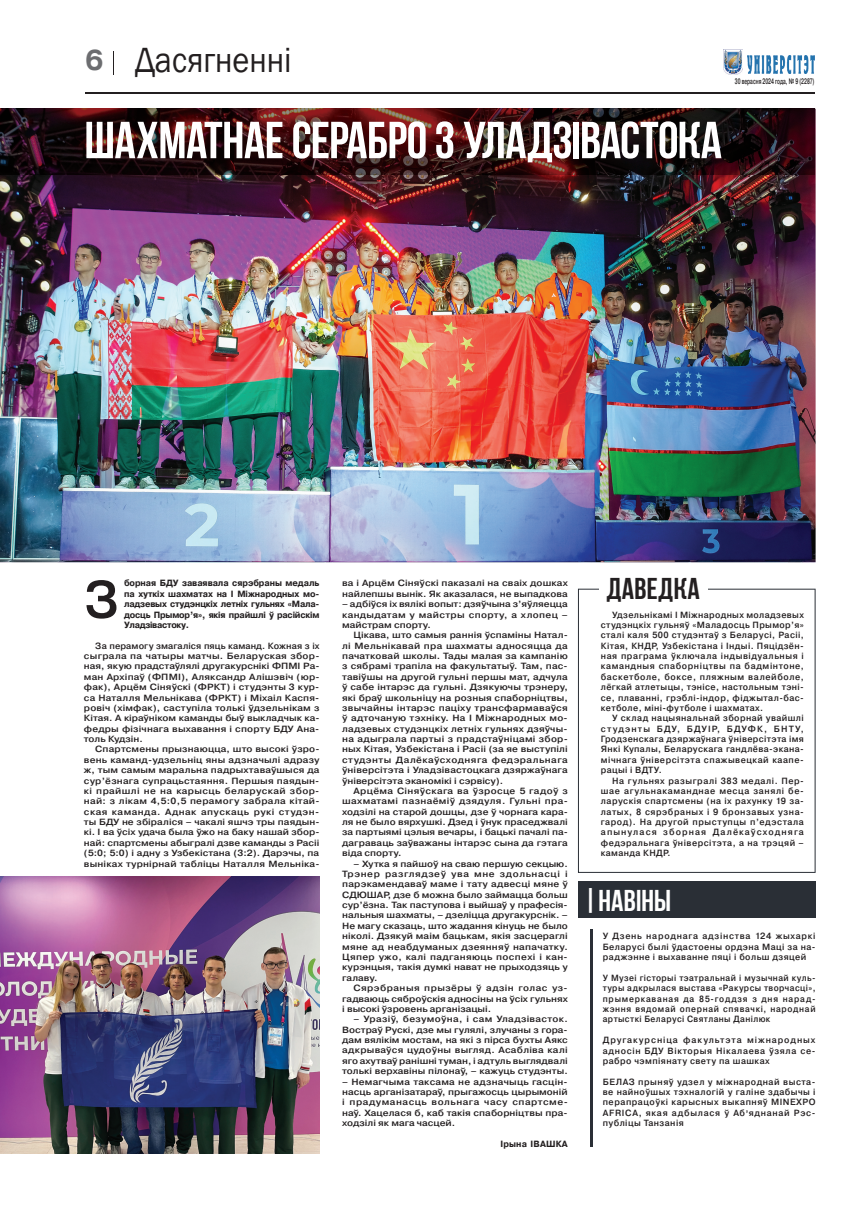
<style>
.page{position:relative;width:857px;height:1219px;background:#fff}
.page>*{position:absolute;margin:0;border:0;box-sizing:border-box;transform-origin:0 0}
.t1{font:52px "AA Bebas Neue";letter-spacing:.005em;color:#fff}
.t2{font:500 52px "Pragmatica";color:#231f20}
.t3{font:36px "Franklin Gothic";color:#231f20;scale:.9 1}
.t4{font:30px "AA Bebas Neue";letter-spacing:.02em;color:#fff}
.t5{font:30px "AA Bebas Neue";letter-spacing:.02em;color:#231f20}
.t6{font:28.6px "Pragmatica Bold Cyrillic";color:#6c6d70}
.t7{font:500 9px/10.4px "Pragmatica";letter-spacing:.015em;color:#231f20;text-align:justify;scale:1.09 1}
.t8{font:500 9px/10.4px "Pragmatica";letter-spacing:.015em;color:#231f20;text-align:justify}
.t9{font:500 9px/10.4px "Pragmatica";letter-spacing:.015em;color:#231f20;text-align:justify;scale:.92 1}
.t10{font:9px/10.4px "Pragmatica Bold Cyrillic";letter-spacing:-.02em;color:#231f20;text-align:justify}
.t11{font:9px "Pragmatica Bold Cyrillic";letter-spacing:.02em;color:#231f20}
.t12{font:500 8px "Pragmatica";color:#231f20;scale:.6 1}
.s1{font-family:"Pragmatica Bold Cyrillic";font-weight:400;font-size:8px}
</style>
<div class="page">
<svg style="left:113px;top:52px;width:1px;height:23px"></svg>
<hr style="left:85px;top:92px;width:729px;height:1px;background:#231f20">
<img style="left:723px;top:50px;width:19px;height:25px">
<img style="left:747px;top:56px;width:66px;height:18px">
<img style="left:0;top:109px;width:815px;height:453px">
<img style="left:0;top:877px;width:319px;height:276px">
<img style="left:0;top:109px;width:389px;height:65px">
<img style="left:389px;top:109px;width:424px;height:65px">
<div style="left:577px;top:882px;width:238px;height:36px;background:#2a2f36"></div>
<hr style="left:590px;top:929px;width:2px;height:218px;background:#2a2f36">
<svg style="left:577px;top:589px;width:238px;height:284px"></svg>
<div style="left:599px;top:585px;width:109px;height:9px;background:#fff"></div>
<h3 class="t6" style="left:85px;top:45px;width:20px">6</h3>
<h2 class="t3" style="left:135px;top:37px;width:175px">Дасягненні</h2>
<p class="t12" style="left:734px;top:76px;width:134px">30 верасня 2024 года, № 9 (2287)</p>
<h1 class="t1" style="left:85px;top:111px;width:638px">Шахматнае серабро з Уладзівастока</h1>
<p class="t10" style="left:124px;top:578px;width:197px">борная БДУ заваявала сярэбраны медаль па хуткіх шахматах на I Ìіжнародных мо&shy;ладзевых студэнцкіх летніх гульнях «Ìала&shy;досць Прымор’я», якія прайшлі ў расійскім Уладзівастоку.</p>
<p class="t8" style="left:84px;top:640px;width:237px;text-indent:11px">За перамогу змагаліся пяць каманд. Кожная з іх сыграла па чатыры матчы. Беларуская збор&shy;ная, якую прадстаўлялі другакурснікі ФПМІ Ра&shy;ман Архіпаў (ФПМІ), Аляксандр Алішэвіч (юр&shy;фак), Арцём Сіняўскі (ФРКТ) і студэнты 3 кур&shy;са Наталля Мельнікава (ФРКТ) і Міхаіл Каспя&shy;ровіч (хімфак), саступіла толькі ўдзельнікам з Кітая. А кіраўніком каманды быў выкладчык ка&shy;федры фізічнага выхавання і спорту БДУ Ана&shy;толь Кудзін.</p>
<p class="t7" style="left:84px;top:744px;width:217px;text-indent:11px">Спартсмены прызнаюцца, што высокі ўзро&shy;вень каманд-удзельніц яны адзначылі адразу ж, тым самым маральна падрыхтаваўшыся да сур’ёзнага супрацьстаяння. Першыя паядын&shy;кі прайшлі не на карысць беларускай збор&shy;най: з лікам 4,5:0,5 перамогу забрала кітай&shy;ская каманда. Аднак апускаць рукі студэн&shy;ты БДУ не збіраліся – чакалі яшчэ тры паядын&shy;кі. І ва ўсіх удача была ўжо на баку нашай збор&shy;най: спартсмены абыгралі дзве каманды з Расіі (5:0; 5:0) і адну з Узбекістана (3:2). Дарэчы, па выніках турнірнай табліцы Наталля Мельніка-</p>
<h1 class="t2" style="left:84px;top:566px;width:37px">З</h1>
<p class="t7" style="left:342px;top:578px;width:208px">ва і Арцём Сіняўскі паказалі на сваіх дошках найлеп шы вынік. Як аказалася, не выпадкова</p>
<p class="t7" style="left:342px;top:599px;width:208px">– адбіўся іх вялікі вопыт: дзяўчына з’яўляецца кандыдатам у майстры спорту, а хлопец – майстрам спорту.</p>
<p class="t7" style="left:342px;top:630px;width:208px;text-indent:11px">Цікава, што самыя раннія ўспаміны Натал&shy;лі Мельнікавай пра шахматы адносяцца да пачатковай школы. Тады малая за кампанію з сябрамі трапіла на факультатыў. Там, пас&shy;тавіўшы на другой гульні першы мат, адчула ў сабе інтарэс да гульні. Дзякуючы трэнеру, які браў школьніцу на розныя спаборніцтвы, звычайны інтарэс паціху трансфармаваўся ў адточаную тэхніку. На I Міжнародных мо&shy;ладзевых студэнцкіх летніх гульнях дзяўчы&shy;на адыграла партыі з прадстаўніцамі збор&shy;ных Кітая, Узбекістана і Расіі (за яе выступілі студэнты Далёкаўсходняга федэральнага ўніверсітэта і Уладзівастоцкага дзяржаўнага ўніверсітэта эканомікі і сэрвісу).</p>
<p class="t7" style="left:342px;top:785px;width:208px;text-indent:11px">Арцёма Сіняўскага ва ўзросце 5 гадоў з шахматамі пазнаёміў дзядуля. Гульні пра&shy;ходзілі на старой дошцы, дзе ў чорнага кара&shy;ля не было вярхушкі. Дзед і ўнук праседжвалі за партыямі цэлыя вечары, і бацькі пачалі па&shy;даграваць заўважаны інтарэс сына да гэтага віда спорту.</p>
<p class="t7" style="left:342px;top:858px;width:208px;text-indent:11px">– Хутка я пайшоў на сваю першую секцыю.<br>Трэнер разглядзеў ува мне здольнасці і парэкамендаваў маме і тату адвесці мяне ў СДЮШАР, дзе б можна было займацца больш сур’ёзна. Так паступова і выйшаў у прафесія&shy;нальныя шахматы, – дзеліцца другакурснік. – Не магу сказаць, што жадання кінуць не было ніколі. Дзякуй маім бацькам, якія засцераглі мяне ад неабдуманых дзеянняў напачатку.<br>Цяпер ужо, калі падганяюць поспехі і кан&shy;курэнцыя, такія думкі нават не прыходзяць у галаву.</p>
<p class="t7" style="left:342px;top:983px;width:208px;text-indent:11px">Сярэбраныя прызёры ў адзін голас уз&shy;гадваюць сяброўскія адноcіны на ўсіх гульнях і высокі ўзровень арганізацыі.</p>
<p class="t7" style="left:342px;top:1014px;width:208px;text-indent:11px">– Уразіў, безумоўна, і сам Уладзівасток.<br>Востраў Рускі, дзе мы гулялі, злучаны з гора&shy;дам вялікім мостам, на які з пірса бухты Аякс адкрываўся цудоўны выгляд. Асабліва калі яго ахутваў ранішні туман, і адтуль выглядвалі толькі верхавіны пілонаў, – кажуць студэнты.</p>
<p class="t7" style="left:342px;top:1076px;width:208px">– Немагчыма таксама не адзначыць гасцін&shy;насць арганізатараў, прыгажосць цырымоній і прадуманасць вольнага часу спартсме&shy;наў. Хацелася б, каб такія спаборніцтвы пра&shy;ходзілі як мага часцей.</p>
<p class="t11" style="left:500px;top:1139px;width:69px">Ірына ІВАШКА</p>
<h3 class="t5" style="left:606px;top:572px;width:95px">Даведка</h3>
<p class="t8" style="left:600px;top:609px;width:204px;text-indent:11px">Удзельнікамі I Міжнародных моладзевых студэнцкіх гульняў «Маладосць Прымор’я» сталі каля 500 студэнтаў з Беларусі, Расіі, Кітая, КНДР, Узбекістана і Індыі. Пяцідзён&shy;ная праграма ўключала індывідуальныя і камандныя спаборніцтвы па бадмінтоне, баскетболе, боксе, пляжным валейболе, лёгкай атлетыцы, тэнісе, настольным тэні&shy;се, плаванні, грэблі-індор, фіджытал-бас&shy;кетболе, міні-футболе і шахматах.</p>
<p class="t8" style="left:600px;top:713px;width:204px;text-indent:11px">У склад нацыянальнай зборнай увайшлі студэнты БДУ, БДУІР, БДУФК, БНТУ, Гродзенскага дзяржаўнага ўніверсітэта імя Янкі Купалы, Беларускага гандлёва-экана&shy;мічнага ўніверсітэта спажывецкай каапе&shy;рацыі і ВДТУ.</p>
<p class="t8" style="left:600px;top:775px;width:204px;text-indent:11px">На гульнях разыгралі 383 медалі. Пер&shy;шае агульнакаманднае месца занялі бе&shy;ларускія спартсмены (на іх рахунку 19 за&shy;латых, 8 сярэбраных і 9 бронзавых узна&shy;гарод). На другой прыступцы п’едэстала апынулася зборная Далёкаўсходняга федэральнага ўніверсітэта, а на трэцяй – каманда КНДР.</p>
<h3 class="t4" style="left:588px;top:884px;width:83px">| НАвіны</h3>
<p class="t8" style="left:602px;top:931px;width:214px">У Дзень народнага адзінства 124 жыхаркі Беларусі былі ўдастоены ордэна Маці за на&shy;раджэнне і выхаванне пяці і больш дзяцей</p>
<p class="t9" style="left:602px;top:972px;width:233px">У Музеі гісторыі тэатральнай і музычнай куль&shy;туры адкрылася выстава «Ракурсы твор часці», прымеркаваная да 85-годдзя з дня нарад&shy;жэння вядомай опернай спя вачкі, народнай артысткі Беларусі Святланы Данілюк</p>
<p class="t8" style="left:602px;top:1035px;width:214px">Другакурсніца факультэта міжнародных адносін БДУ Вікторыя Нікалаева ўзяла се&shy;рабро чэмпіянату свету па шашках</p>
<p class="t8" style="left:602px;top:1076px;width:214px">БЕЛАЗ прыняў удзел у міжнароднай выста&shy;ве найноўшых тэхналогій у галіне здабычы і перапрацоўкі карысных выкапняў MINEXPO AFRICA, якая адбылася ў Аб<span class="s1">’</span>яднанай Рэс&shy;публіцы Танзанія</p>
</div>
